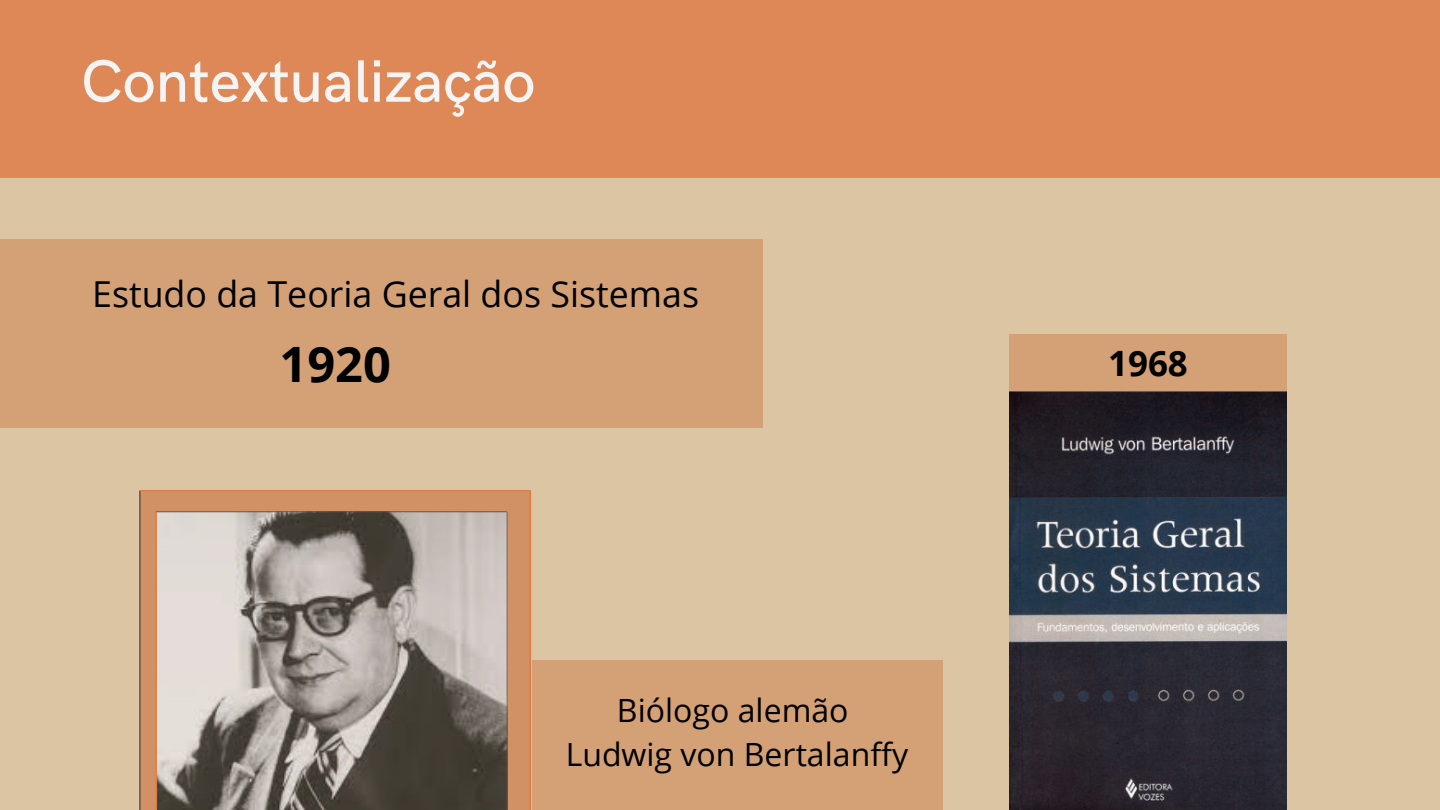
<style>
.page{position:relative;width:1440px;height:810px;background:#dbc5a3}
.page>*{position:absolute;margin:0;border:0;box-sizing:border-box;transform-origin:0 0}
.t1{font:500 60px "HK Grotesk";color:#f4f4f4}
.t2{font:700 48.8px "Open Sans";color:#000}
.t3{font:35.8px "Open Sans";color:#000}
.t4{font:700 34.9px "Open Sans";color:#000}
.t5{font:32px/44.2px "Open Sans";color:#000;text-align:center}
</style>
<div class="page">
<div style="left:0;top:0;width:1440px;height:178px;background:#dd8856"></div>
<svg style="left:140px;top:490px;width:391px;height:320px;background:#a29285"></svg>
<img style="left:1009px;top:392px;width:278px;height:418px">
<div style="left:1009px;top:334px;width:278px;height:58px;background:#d4a076"></div>
<div style="left:0;top:240px;width:762px;height:188px;background:#d4a076"></div>
<div style="left:532px;top:660px;width:411px;height:150px;background:#d4a076"></div>
<h1 class="t1" style="left:81px;top:48px;width:456px">Contextualização</h1>
<p class="t3" style="left:92px;top:268px;width:608px">Estudo da Teoria Geral dos Sistemas</p>
<h2 class="t2" style="left:280px;top:330px;width:113px">1920</h2>
<p class="t5" style="left:566px;top:687px;width:344px">Biólogo alemão<br>Ludwig von Bertalanffy</p>
<p class="t4" style="left:1108px;top:339px;width:81px">1968</p>
</div>
